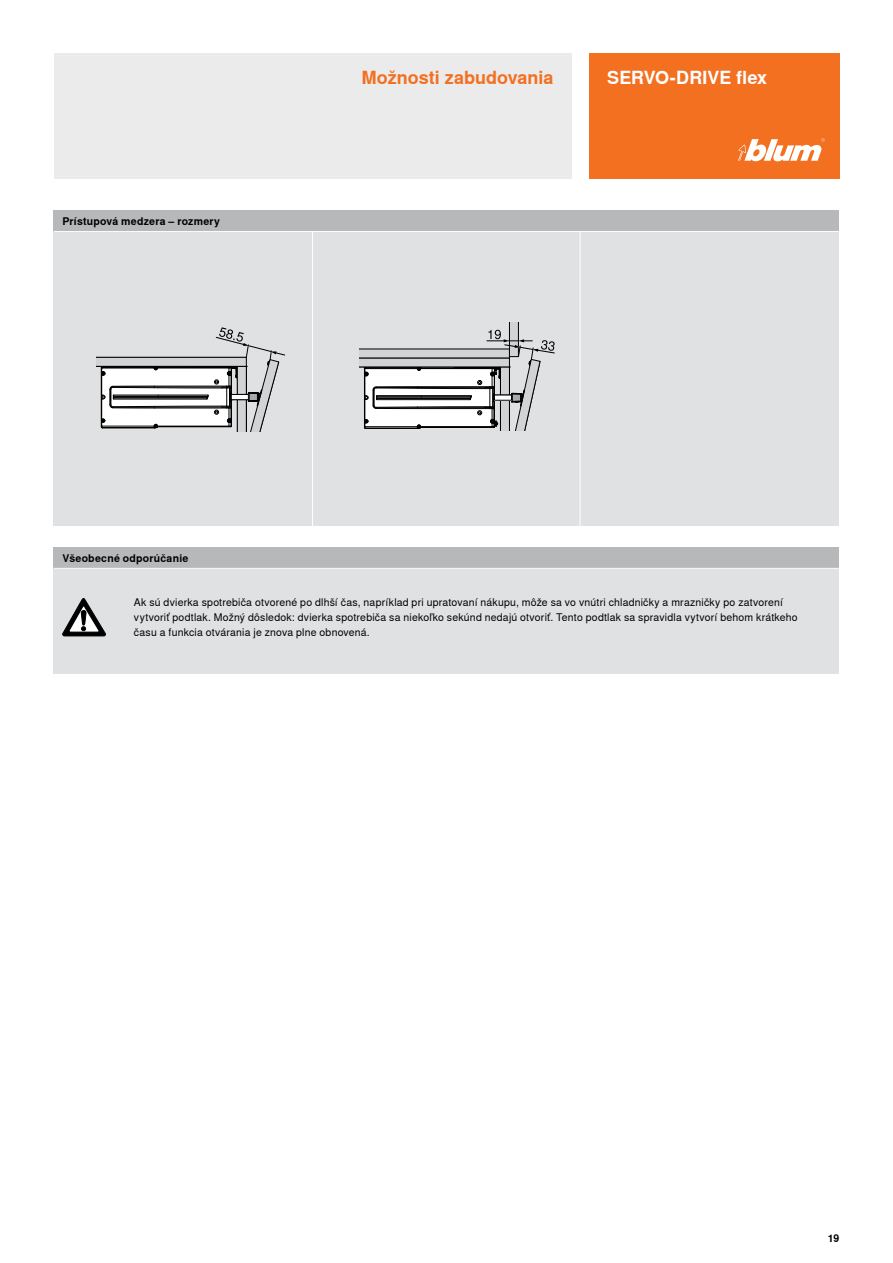
<style>
.page{position:relative;width:893px;height:1263px;background:#fff}
.page>*{position:absolute;margin:0;border:0;box-sizing:border-box;transform-origin:0 0}
.t1{font:700 18px "Nimbus Sans Global";color:#f37021}
.t2{font:700 18px "Nimbus Sans Global";letter-spacing:-.01em;color:#fff}
.t3{font:10.5px/15px "Nimbus Sans Global";letter-spacing:.02em;color:#000}
.t4{font:700 10.5px "Nimbus Sans Global";letter-spacing:.025em;color:#000}
</style>
<div class="page">
<div style="left:589px;top:54px;width:250px;height:125px;background:#f37021"></div>
<div style="left:54px;top:54px;width:517px;height:125px;background:#ebebec"></div>
<svg style="left:738px;top:138px;width:87px;height:23px"></svg>
<div style="left:54px;top:232px;width:785px;height:294px;background:#e0e1e2"></div>
<div style="left:54px;top:210px;width:785px;height:22px;background:#b6b8ba"></div>
<svg style="left:96px;top:327px;width:189px;height:105px"></svg>
<svg style="left:360px;top:322px;width:195px;height:108px"></svg>
<div style="left:54px;top:568px;width:785px;height:106px;background:#e0e1e2"></div>
<div style="left:54px;top:547px;width:785px;height:21px;background:#b6b8ba"></div>
<svg style="left:63px;top:598px;width:43px;height:38px"></svg>
<hr style="left:54px;top:231px;width:785px;height:1px;background:#fff">
<hr style="left:312px;top:232px;width:1px;height:294px;background:#fff">
<hr style="left:580px;top:232px;width:1px;height:294px;background:#fff">
<hr style="left:54px;top:568px;width:785px;height:1px;background:#fff">
<p class="t4" style="left:63px;top:215px;width:159px">Prístupová medzera – rozmery</p>
<h1 class="t1" style="left:361px;top:67px;width:194px">Možnosti zabudovania</h1>
<h1 class="t2" style="left:607px;top:67px;width:161px">SERVO-DRIVE flex</h1>
<p class="t4" style="left:63px;top:552px;width:127px">Všeobecné odporúčanie</p>
<p class="t3" style="left:134px;top:595px;width:665px">Ak sú dvierka spotrebiča otvorené po dlhší čas, napríklad pri upratovaní nákupu, môže sa vo vnútri chladničky a mrazničky po zatvorení vytvoriť podtlak. Možný dôsledok: dvierka spotrebiča sa niekoľko sekúnd nedajú otvoriť. Tento podtlak sa spravidla vytvorí behom krátkeho času a funkcia otvárania je znova plne obnovená.</p>
<p class="t4" style="left:828px;top:1232px;width:13px">19</p>
</div>
